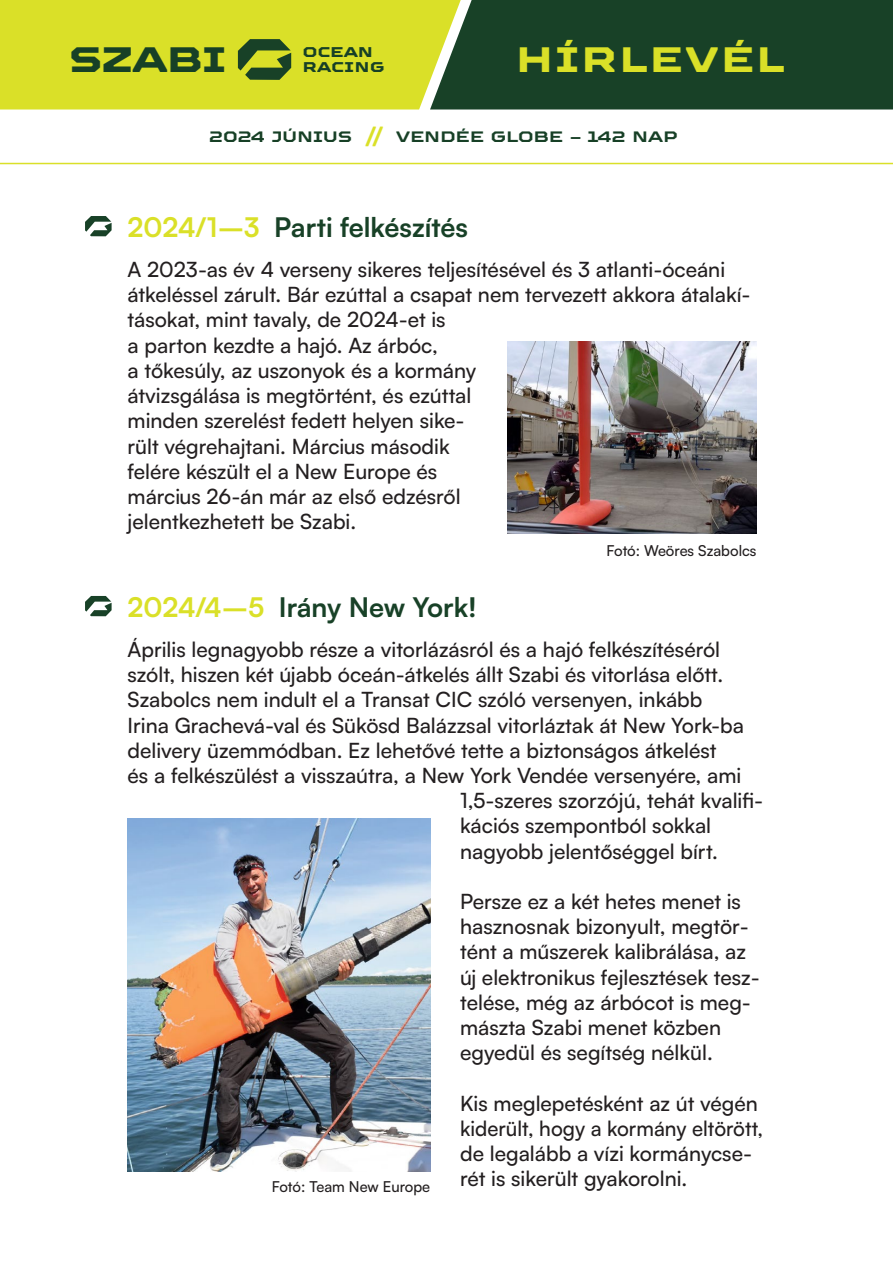
<style>
.page{position:relative;width:893px;height:1263px;background:#fff}
.page>*{position:absolute;margin:0;border:0;box-sizing:border-box;transform-origin:0 0}
.t1{font:800 35.1px "TT Octosquares Exp";letter-spacing:.08em;color:#dae028}
.t2{font:800 35.1px "TT Octosquares Exp";letter-spacing:-.01em;color:#174026}
.t3{font:700 27px "Satoshi";color:#184127}
.t4{font:500 21px/25.2px "Satoshi";color:#231f20}
.t5{font:500 15px "Satoshi";color:#231f20}
.t6{font:700 15px "TT Octosquares Exp";letter-spacing:.02em;color:#174026}
.t7{font:800 14.1px "TT Octosquares Exp";letter-spacing:.02em;color:#174026}
.s1{font-size:21px;color:#dae028}
.s2{color:#dae028}
</style>
<div class="page">
<svg style="left:85px;top:216px;width:27px;height:20px"></svg>
<svg style="left:85px;top:596px;width:27px;height:20px"></svg>
<img style="left:128px;top:818px;width:302px;height:353px">
<img style="left:507px;top:342px;width:249px;height:192px">
<div style="left:461px;top:0;width:432px;height:110px;background:#184127"></div>
<div style="left:0;top:0;width:461px;height:110px;background:#dae028"></div>
<svg style="left:238px;top:39px;width:53px;height:41px;background:#678227"></svg>
<hr style="left:0;top:163px;width:893px;height:1px;background:#dae028">
<h1 class="t2" style="left:70px;top:38px;width:158px">SZABI</h1>
<p class="t7" style="left:303px;top:43px;width:71px">OCEAN</p>
<p class="t7" style="left:303px;top:58px;width:83px">RACING</p>
<h1 class="t1" style="left:516px;top:38px;width:269px">HÍRLEVÉL</h1>
<p class="t6" style="left:209px;top:127px;width:470px">2024 JÚNIUS <span class="s1">//</span> VENDÉE GLOBE – 142 NAP</p>
<p class="t3" style="left:128px;top:207px;width:342px"><span class="s2">2024/1–3</span> Parti felkészítés</p>
<p class="t4" style="left:128px;top:256px;width:625px">A 2023-as év 4 verseny sikeres teljesítésével és 3 atlanti-óceáni átkeléssel zárult. Bár ezúttal a csapat nem tervezett akkora átalakí&shy;tásokat, mint tavaly, de 2024-et is<br>a parton kezdte a hajó. Az árbóc,<br>a tőkesúly, az uszonyok és a kormány<br>átvizsgálása is megtörtént, és ezúttal<br>minden szerelést fedett helyen sike-<br>rült végrehajtani. Március második<br>felére készült el a New Europe és<br>március 26-án már az első edzésről<br>jelentkezhetett be Szabi.</p>
<p class="t5" style="left:607px;top:540px;width:151px">Fotó: Weöres Szabolcs</p>
<p class="t3" style="left:128px;top:587px;width:351px"><span class="s2">2024/4–5</span> Irány New York!</p>
<p class="t4" style="left:128px;top:636px;width:594px">Április legnagyobb része a vitorlázásról és a hajó felkészítéséról</p>
<p class="t4" style="left:128px;top:661px;width:597px">szólt, hiszen két újabb óceán-átkelés állt Szabi és vitorlása előtt.</p>
<p class="t4" style="left:128px;top:686px;width:576px">Szabolcs nem indult el a Transat CIC szóló versenyen, inkább</p>
<p class="t4" style="left:128px;top:711px;width:618px">Irina Grachevá-val és Sükösd Balázzsal vitorláztak át New York-ba</p>
<p class="t4" style="left:128px;top:737px;width:590px">delivery üzemmódban. Ez lehetővé tette a biztonságos átkelést</p>
<p class="t4" style="left:128px;top:762px;width:615px">és a felkészülést a visszaútra, a New York Vendée versenyére, ami</p>
<p class="t4" style="left:460px;top:787px;width:305px">1,5-szeres szorzójú, tehát kvalifi-</p>
<p class="t4" style="left:460px;top:812px;width:252px">kációs szempontból sokkal</p>
<p class="t4" style="left:460px;top:837px;width:259px">nagyobb jelentőséggel bírt.</p>
<p class="t4" style="left:460px;top:888px;width:301px">Persze ez a két hetes menet is hasznosnak bizonyult, megtör&shy;tént a műszerek kalibrálása, az új elektronikus fejlesztések tesz&shy;telése, még az árbócot is meg&shy;mászta Szabi menet közben egyedül és segítség nélkül.</p>
<p class="t4" style="left:460px;top:1089px;width:305px">Kis meglepetésként az út végén kiderült, hogy a kormány eltörött, de legalább a vízi kormánycse&shy;rét is sikerült gyakorolni.</p>
<p class="t5" style="left:272px;top:1176px;width:160px">Fotó: Team New Europe</p>
</div>
